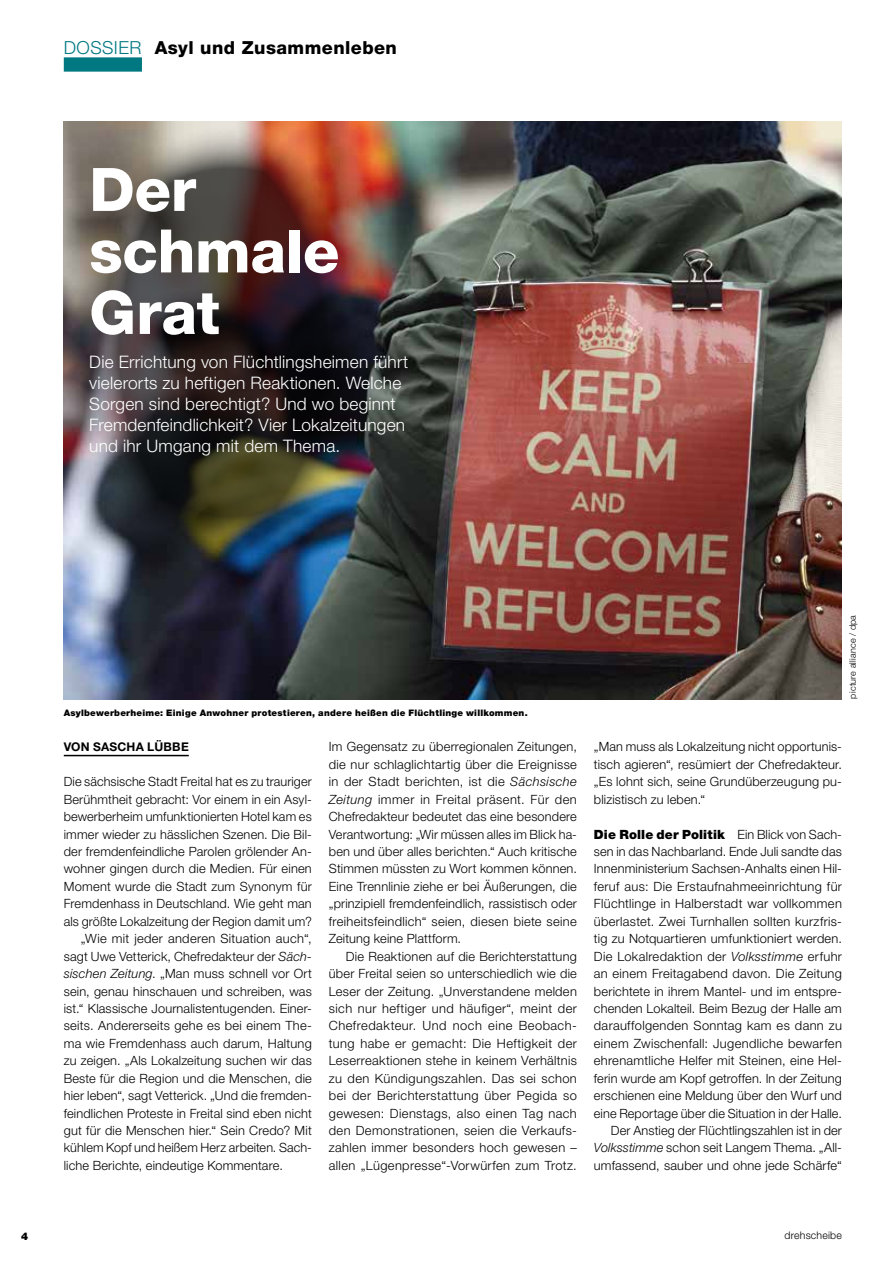
<style>
.page{position:relative;width:893px;height:1263px;background:#fff}
.page>*{position:absolute;margin:0;border:0;box-sizing:border-box;transform-origin:0 0}
.t1{font:800 60px/61.5px "Helvetica Neue LT Std";letter-spacing:-.005em;color:#fff}
.t2{font:800 18px "Helvetica Neue LT Std";letter-spacing:.025em;color:#000}
.t3{font:300 17.25px/21px "Helvetica Neue LT Std";letter-spacing:.01em;color:#fff}
.t4{font:300 12.75px/17.4px "Helvetica Neue LT Std";letter-spacing:.015em;color:#000;text-align:justify}
.t5{font:700 12px "Helvetica Neue LT Std";letter-spacing:.02em;color:#000}
.t6{font:300 10.5px "Helvetica Neue LT Std";letter-spacing:.02em;color:#000}
.t7{font:900 10.5px "Helvetica Neue LT Std";color:#000}
.t8{font:900 9px "Helvetica Neue LT Std";letter-spacing:.025em;color:#000}
.t9{font:300 9px "Helvetica Neue LT Std";letter-spacing:.025em;color:#000}
.s1{font-weight:300;color:#007881}
.s2{font-style:italic}
.s3{font-weight:900}
</style>
<div class="page">
<img style="left:64px;top:122px;width:778px;height:577px">
<hr style="left:64px;top:755px;width:125px;height:1px;background:#000">
<img style="left:64px;top:122px;width:333px;height:450px;border-radius:50%">
<div style="left:64px;top:57px;width:78px;height:15px;background:#007881"></div>
<h2 class="t2" style="left:64px;top:37px;width:335px"><span class="s1">DOSSIER</span> Asyl und Zusammenleben</h2>
<h1 class="t1" style="left:89px;top:159px;width:252px">Der schmale<br>Grat</h1>
<h3 class="t3" style="left:89px;top:351px;width:321px">Die Errichtung von Flüchtlingsheimen führt vielerorts zu heftigen Reaktionen. Welche Sorgen sind berechtigt? Und wo beginnt Fremdenfeindlichkeit? Vier Lokalzeitungen und ihr Umgang mit dem Thema.</h3>
<p class="t8" style="left:64px;top:708px;width:465px">Asylbewerberheime: Einige Anwohner protestieren, andere heißen die Flüchtlinge willkommen.</p>
<p class="t5" style="left:64px;top:740px;width:127px">VON SASCHA LÜBBE</p>
<p class="t4" style="left:64px;top:773px;width:250px">Die sächsische Stadt Freital hat es zu trauriger</p>
<p class="t4" style="left:64px;top:790px;width:250px">Berühmtheit gebracht: Vor einem in ein Asyl-</p>
<p class="t4" style="left:64px;top:808px;width:250px">bewerberheim umfunktionierten Hotel kam es</p>
<p class="t4" style="left:64px;top:825px;width:250px">immer wieder zu hässlichen Szenen. Die Bil-</p>
<p class="t4" style="left:64px;top:842px;width:250px">der fremdenfeindliche Parolen grölender An-</p>
<p class="t4" style="left:64px;top:860px;width:250px">wohner gingen durch die Medien. Für einen</p>
<p class="t4" style="left:64px;top:877px;width:250px">Moment wurde die Stadt zum Synonym für</p>
<p class="t4" style="left:64px;top:895px;width:250px">Fremdenhass in Deutschland. Wie geht man</p>
<p class="t4" style="left:64px;top:912px;width:250px">als größte Lokalzeitung der Region damit um?</p>
<p class="t4" style="left:81px;top:930px;width:233px">„Wie mit jeder anderen Situation auch“,</p>
<p class="t4" style="left:64px;top:947px;width:250px">sagt Uwe Vetterick, Chefredakteur der <span class="s2">Säch-</span></p>
<p class="t4" style="left:64px;top:964px;width:250px"><span class="s2">sischen Zeitung</span>. „Man muss schnell vor Ort</p>
<p class="t4" style="left:64px;top:982px;width:250px">sein, genau hinschauen und schreiben, was</p>
<p class="t4" style="left:64px;top:999px;width:250px">ist.“ Klassische Journalistentugenden. Einer-</p>
<p class="t4" style="left:64px;top:1017px;width:250px">seits. Andererseits gehe es bei einem The-</p>
<p class="t4" style="left:64px;top:1034px;width:250px">ma wie Fremdenhass auch darum, Haltung</p>
<p class="t4" style="left:64px;top:1052px;width:250px">zu zeigen. „Als Lokalzeitung suchen wir das</p>
<p class="t4" style="left:64px;top:1069px;width:250px">Beste für die Region und die Menschen, die</p>
<p class="t4" style="left:64px;top:1086px;width:250px">hier leben“, sagt Vetterick. „Und die fremden-</p>
<p class="t4" style="left:64px;top:1104px;width:250px">feindlichen Proteste in Freital sind eben nicht</p>
<p class="t4" style="left:64px;top:1121px;width:250px">gut für die Menschen hier.“ Sein Credo? Mit</p>
<p class="t4" style="left:64px;top:1139px;width:250px">kühlem Kopf und heißem Herz arbeiten. Sach-</p>
<p class="t4" style="left:64px;top:1156px;width:221px">liche Berichte, eindeutige Kommentare.</p>
<p class="t4" style="left:329px;top:738px;width:250px">Im Gegensatz zu überregionalen Zeitungen, die nur schlaglichtartig über die Ereignisse in der Stadt berichten, ist die <span class="s2">Sächsische Zeitung</span> immer in Freital präsent. Für den Chefredakteur bedeutet das eine besondere Verantwortung: „Wir müssen alles im Blick ha&shy;ben und über alles berichten.“ Auch kritische Stimmen müssten zu Wort kommen können.<br>Eine Trennlinie ziehe er bei Äußerungen, die „prinzipiell fremdenfeindlich, rassistisch oder freiheitsfeindlich“ seien, diesen biete seine Zeitung keine Plattform.</p>
<p class="t4" style="left:329px;top:947px;width:250px;text-indent:17px">Die Reaktionen auf die Berichterstattung über Freital seien so unterschiedlich wie die Leser der Zeitung. „Unverstandene melden sich nur heftiger und häufiger“, meint der Chefredakteur. Und noch eine Beobach&shy;tung habe er gemacht: Die Heftigkeit der Leserreaktionen stehe in keinem Verhältnis zu den Kündigungszahlen. Das sei schon bei der Berichterstattung über Pegida so gewesen: Dienstags, also einen Tag nach den Demonstrationen, seien die Verkaufs&shy;zahlen immer besonders hoch gewesen – allen „Lügenpresse“-Vorwürfen zum Trotz.</p>
<p class="t9" style="left:847px;top:698px;width:85px;rotate:-90deg">picture alliance / dpa</p>
<p class="t4" style="left:594px;top:738px;width:250px">„Man muss als Lokalzeitung nicht opportunis&shy;tisch agieren“, resümiert der Chefredakteur. „Es lohnt sich, seine Grundüberzeugung pu&shy;blizistisch zu leben.“</p>
<p class="t4" style="left:594px;top:825px;width:250px;text-align:right"><span class="s3">Die Rolle der Politik</span> Ein Blick von Sach&shy;sen in das Nachbarland. Ende Juli sandte das Innenministerium Sachsen-Anhalts einen Hil&shy;feruf aus: Die Erstaufnahmeeinrichtung für Flüchtlinge in Halberstadt war vollkommen überlastet. Zwei Turnhallen sollten kurzfris&shy;tig zu Notquartieren umfunktioniert werden.<br>Die Lokalredaktion der <span class="s2">Volksstimme</span> erfuhr an einem Freitagabend davon. Die Zeitung berichtete in ihrem Mantel- und im entspre&shy;chenden Lokalteil. Beim Bezug der Halle am darauffolgenden Sonntag kam es dann zu einem Zwischenfall: Jugendliche bewarfen ehrenamtliche Helfer mit Steinen, eine Hel&shy;ferin wurde am Kopf getroffen. In der Zeitung erschienen eine Meldung über den Wurf und eine Reportage über die Situation in der Halle.<br>Der Anstieg der Flüchtlingszahlen ist in der <span class="s2">Volksstimme</span> schon seit Langem Thema. „All&shy;umfassend, sauber und ohne jede Schärfe“</p>
<p class="t7" style="left:21px;top:1230px;width:9px">4</p>
<p class="t6" style="left:784px;top:1229px;width:59px">drehscheibe</p>
</div>
